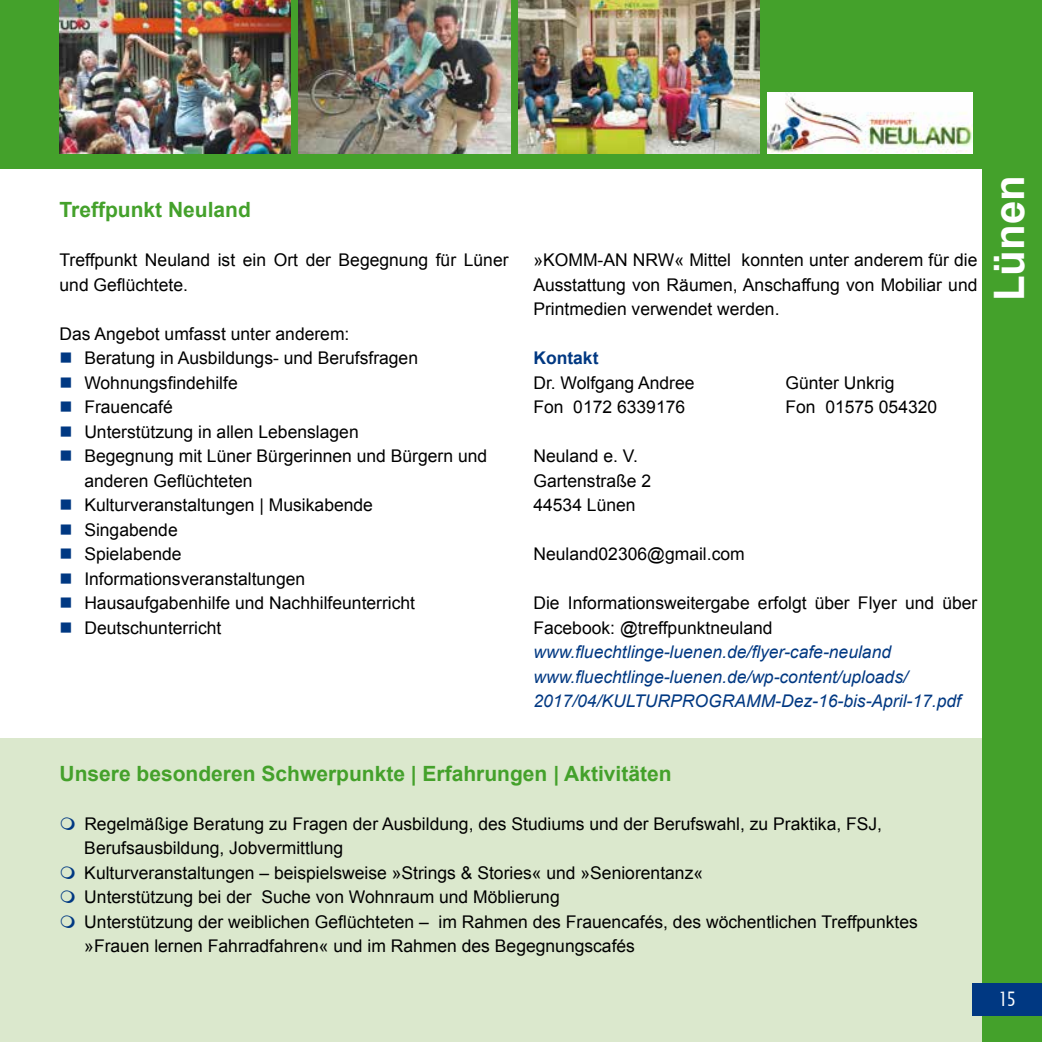
<style>
.page{position:relative;width:1042px;height:1042px;background:#fff}
.page>*{position:absolute;margin:0;border:0;box-sizing:border-box;transform-origin:0 0}
.t1{font:700 42px "Arial";color:#fff}
.t2{font:700 21px "Arial";color:#44a12b}
.t3{font:21px "Lucida Sans Nar EF";color:#fff;scale:.92 1}
.t4{font:17.5px/24.5px "Arial";color:#000}
.t5{font:italic 17.5px/24.5px "Arial";color:#003882}
.t6{font:700 17.5px "Arial";color:#003882}
.s1{color:#003882}
</style>
<div class="page">
<div style="left:0;top:0;width:1042px;height:168px;background:#44a12b"></div>
<div style="left:0;top:738px;width:1042px;height:304px;background:#dbe8cd"></div>
<img style="left:298px;top:0;width:213px;height:154px">
<img style="left:60px;top:0;width:230px;height:154px">
<img style="left:519px;top:0;width:240px;height:154px">
<div style="left:982px;top:79px;width:60px;height:963px;background:#44a12b"></div>
<img style="left:767px;top:93px;width:206px;height:61px">
<div style="left:972px;top:983px;width:70px;height:32px;background:#003882"></div>
<p class="t2" style="left:60px;top:196px;width:193px">Treffpunkt Neuland</p>
<p class="t4" style="left:60px;top:248px;width:450px">Treffpunkt Neuland ist ein Ort der Begegnung für Lüner und Geflüchtete.</p>
<p class="t4" style="left:60px;top:321px;width:291px">Das Angebot umfasst unter anderem:</p>
<p class="t4" style="left:60px;top:346px;width:360px"><span class="s1">■</span> Beratung in Ausbildungs- und Berufsfragen</p>
<p class="t4" style="left:60px;top:370px;width:180px"><span class="s1">■</span> Wohnungsfindehilfe</p>
<p class="t4" style="left:60px;top:395px;width:115px"><span class="s1">■</span> Frauencafé</p>
<p class="t4" style="left:60px;top:419px;width:301px"><span class="s1">■</span> Unterstützung in allen Lebenslagen</p>
<p class="t4" style="left:84px;top:444px;width:404px;text-indent:-25px"><span class="s1">■</span> Begegnung mit Lüner Bürgerinnen und Bürgern und anderen Geflüchteten</p>
<p class="t4" style="left:60px;top:493px;width:315px"><span class="s1">■</span> Kulturveranstaltungen | Musikabende</p>
<p class="t4" style="left:60px;top:517px;width:120px"><span class="s1">■</span> Singabende</p>
<p class="t4" style="left:60px;top:542px;width:124px"><span class="s1">■</span> Spielabende</p>
<p class="t4" style="left:60px;top:566px;width:247px"><span class="s1">■</span> Informationsveranstaltungen</p>
<p class="t4" style="left:60px;top:591px;width:357px"><span class="s1">■</span> Hausaufgabenhilfe und Nachhilfeunterricht</p>
<p class="t4" style="left:60px;top:615px;width:163px"><span class="s1">■</span> Deutschunterricht</p>
<p class="t4" style="left:533px;top:248px;width:445px;text-align:justify">»KOMM-AN NRW« Mittel konnten unter anderem für die Ausstattung von Räumen, Anschaffung von Mobiliar und Printmedien verwendet werden.</p>
<p class="t6" style="left:533px;top:346px;width:67px">Kontakt</p>
<p class="t4" style="left:533px;top:370px;width:163px">Dr. Wolfgang Andree</p>
<p class="t4" style="left:785px;top:370px;width:110px">Günter Unkrig</p>
<p class="t4" style="left:533px;top:395px;width:153px">Fon 0172 6339176</p>
<p class="t4" style="left:785px;top:395px;width:153px">Fon 01575 054320</p>
<p class="t4" style="left:533px;top:444px;width:119px">Neuland e. V.<br>Gartenstraße 2<br>44534 Lünen</p>
<p class="t4" style="left:533px;top:542px;width:213px">Neuland02306@gmail.com</p>
<p class="t4" style="left:533px;top:591px;width:445px">Die Informationsweitergabe erfolgt über Flyer und über<br>Facebook: @treffpunktneuland</p>
<p class="t5" style="left:533px;top:640px;width:429px">www.fluechtlinge-luenen.de/flyer-cafe-neuland www.fluechtlinge-luenen.de/wp-content/uploads/<br>2017/04/KULTURPROGRAMM-Dez-16-bis-April-17.pdf</p>
<h1 class="t1" style="left:981px;top:301px;width:127px;rotate:-90deg">Lünen</h1>
<p class="t2" style="left:60px;top:759px;width:613px">Unsere besonderen Schwerpunkte | Erfahrungen | Aktivitäten</p>
<p class="t4" style="left:84px;top:811px;width:835px">Regelmäßige Beratung zu Fragen der Ausbildung, des Studiums und der Berufswahl, zu Praktika, FSJ, Berufsausbildung, Jobvermittlung<br>Kulturveranstaltungen – beispielsweise »Strings &amp; Stories« und »Seniorentanz«<br>Unterstützung bei der Suche von Wohnraum und Möblierung<br>Unterstützung der weiblichen Geflüchteten – im Rahmen des Frauencafés, des wöchentlichen Treffpunktes »Frauen lernen Fahrradfahren« und im Rahmen des Begegnungscafés</p>
<p class="t3" style="left:998px;top:988px;width:21px">15</p>
</div>
